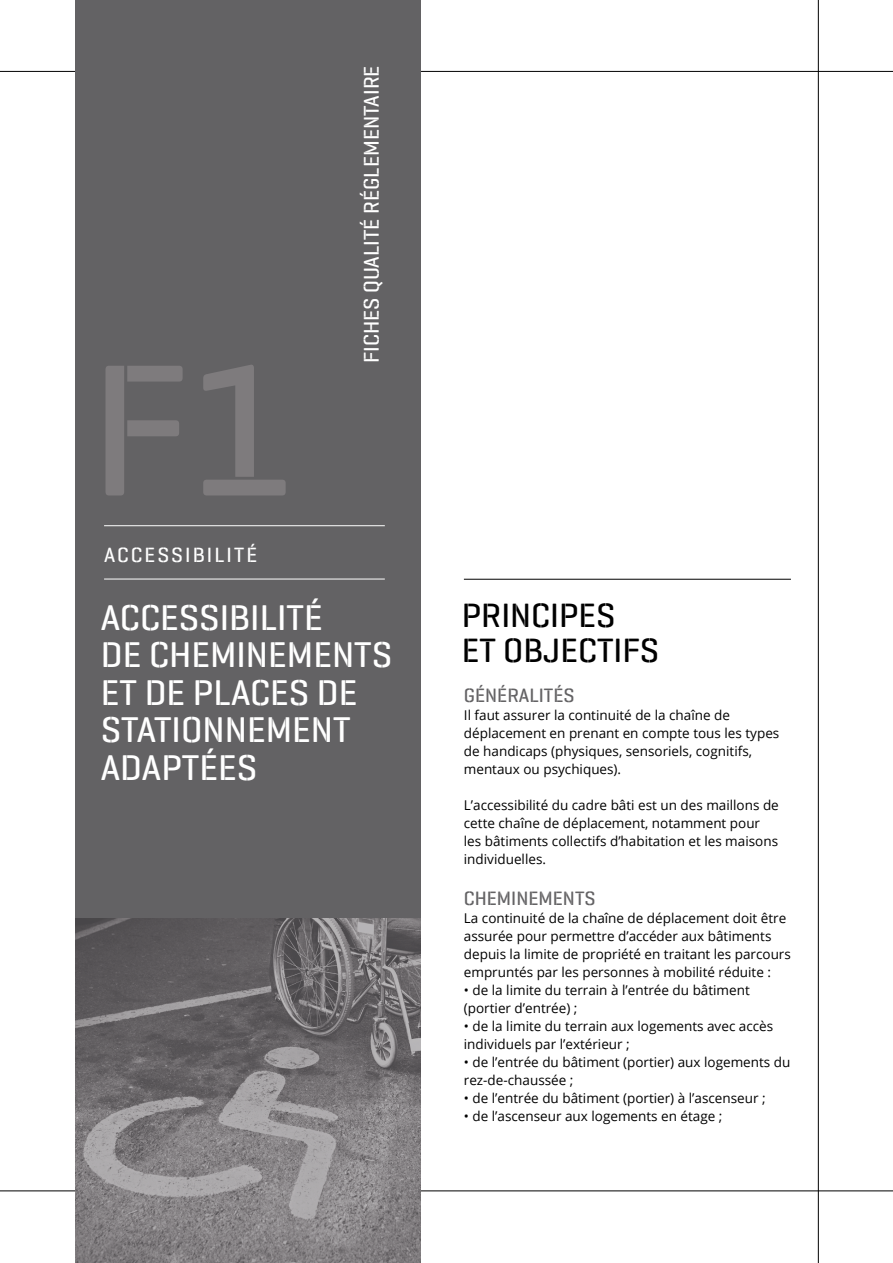
<style>
.page{position:relative;width:893px;height:1263px;background:#fff}
.page>*{position:absolute;margin:0;border:0;box-sizing:border-box;transform-origin:0 0}
.t1{font:500 190.8px "Geogrotesque Stencil A";color:#7e7b7d}
.t2{font:500 36px/37.5px "Geogrotesque Stencil A";color:#fff}
.t3{font:500 33.9px/35.2px "Geogrotesque Stencil A";color:#000}
.t4{font:500 21.45px "Geogrotesque Stencil A";color:#fff}
.t5{font:500 20.85px "Geogrotesque Stencil A";letter-spacing:.1em;color:#fff}
.t6{font:500 19.5px "Geogrotesque Stencil A";color:#636264}
.t7{font:13.5px/18px "Open Sans";color:#000}
</style>
<div class="page">
<hr style="left:0;top:71px;width:893px;height:1px;background:#000">
<hr style="left:0;top:1190px;width:893px;height:1px;background:#000">
<div style="left:76px;top:0;width:345px;height:1263px;background:#636264"></div>
<hr style="left:818px;top:0;width:1px;height:1263px;background:#000">
<svg style="left:76px;top:918px;width:345px;height:345px"></svg>
<hr style="left:464px;top:579px;width:327px;height:1px;background:#000">
<hr style="left:104px;top:525px;width:281px;height:1px;background:#fff">
<hr style="left:104px;top:579px;width:281px;height:1px;background:#fff">
<h1 class="t1" style="left:90px;top:311px;width:206px">F1</h1>
<h3 class="t5" style="left:104px;top:541px;width:155px">ACCESSIBILITÉ</h3>
<h3 class="t4" style="left:358px;top:363px;width:299px;rotate:-90deg">FICHES QUALITÉ RÉGLEMENTAIRE</h3>
<h2 class="t2" style="left:101px;top:598px;width:293px">ACCESSIBILITÉ<br>DE CHEMINEMENTS<br>ET DE PLACES DE<br>STATIONNEMENT<br>ADAPTÉES</h2>
<h3 class="t3" style="left:462px;top:598px;width:199px">PRINCIPES<br>ET OBJECTIFS</h3>
<h3 class="t6" style="left:464px;top:683px;width:112px">GÉNÉRALITÉS</h3>
<p class="t7" style="left:464px;top:706px;width:317px">Il faut assurer la continuité de la chaîne de déplacement en prenant en compte tous les types de handicaps (physiques, sensoriels, cognitifs, mentaux ou psychiques).</p>
<p class="t7" style="left:464px;top:796px;width:316px">L’accessibilité du cadre bâti est un des maillons de cette chaîne de déplacement, notamment pour les bâtiments collectifs d’habitation et les maisons individuelles.</p>
<h3 class="t6" style="left:464px;top:886px;width:133px">CHEMINEMENTS</h3>
<p class="t7" style="left:464px;top:909px;width:329px">La continuité de la chaîne de déplacement doit être assurée pour permettre d’accéder aux bâtiments depuis la limite de propriété en traitant les parcours empruntés par les personnes à mobilité réduite :</p>
<p class="t7" style="left:464px;top:981px;width:287px">• de la limite du terrain à l’entrée du bâtiment (portier d’entrée) ;</p>
<p class="t7" style="left:464px;top:1017px;width:311px">• de la limite du terrain aux logements avec accès individuels par l’extérieur ;</p>
<p class="t7" style="left:464px;top:1053px;width:328px">• de l’entrée du bâtiment (portier) aux logements du rez-de-chaussée ;</p>
<p class="t7" style="left:464px;top:1089px;width:303px">• de l’entrée du bâtiment (portier) à l’ascenseur ;</p>
<p class="t7" style="left:464px;top:1107px;width:260px">• de l’ascenseur aux logements en étage ;</p>
</div>
